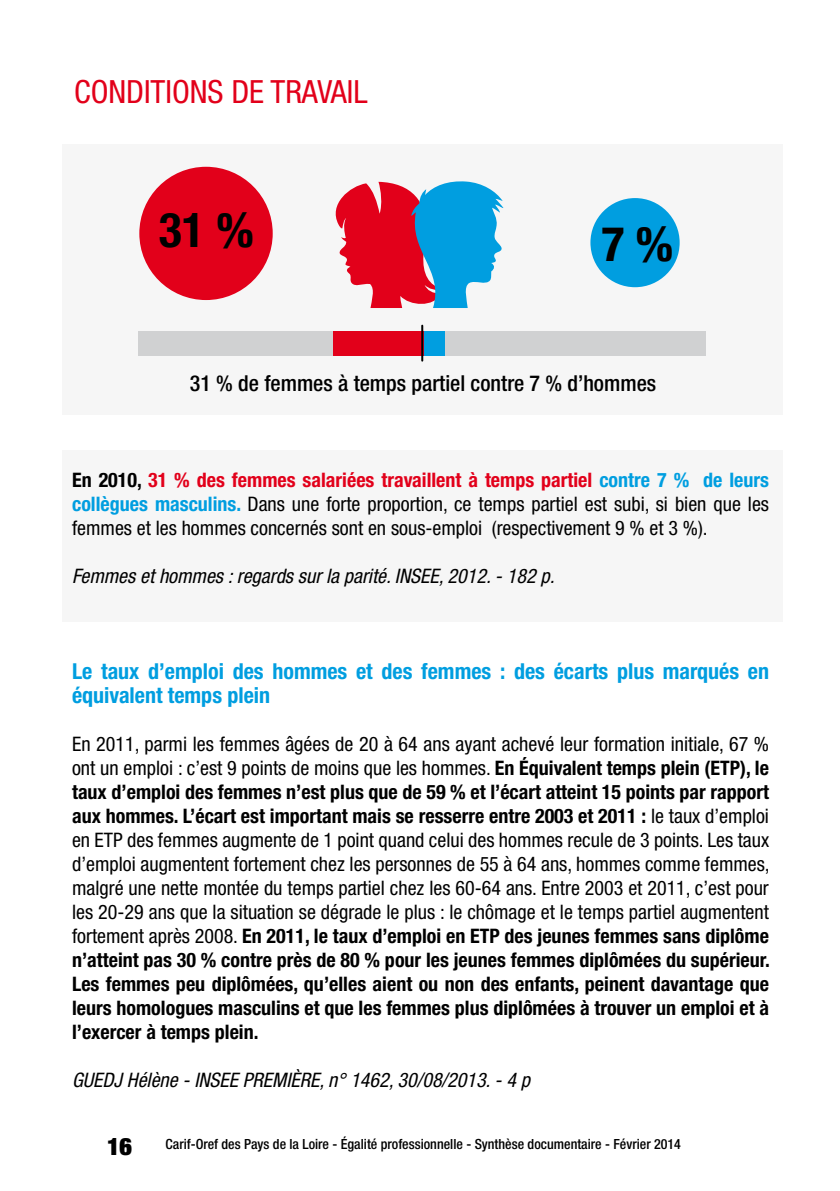
<style>
.page{position:relative;width:840px;height:1191px;background:#fff}
.page>*{position:absolute;margin:0;border:0;box-sizing:border-box;transform-origin:0 0}
.t1{font:700 condensed 48px "Helvetica Neue";color:#000}
.t2{font:condensed 32px "Helvetica Neue";color:#e2001a}
.t3{font:900 expanded 24px "Helvetica Neue";color:#000}
.t4{font:700 condensed 22px/24px "Helvetica Neue";color:#009ee0}
.t5{font:500 condensed 22px "Helvetica Neue";color:#000}
.t6{font:condensed 20px/24px "Helvetica Neue";color:#000;text-align:justify}
.t7{font:italic condensed 20px "Helvetica Neue";color:#000}
.t8{font:500 condensed 14px "Helvetica Neue";color:#000}
.s1{font-weight:700}
.s2{font-weight:700;color:#e2001a}
.s3{font-weight:700;color:#009ee0}
</style>
<div class="page">
<div style="left:62px;top:144px;width:720px;height:271px;background:#f6f6f6"></div>
<div style="left:62px;top:450px;width:720px;height:171px;background:#f6f6f6"></div>
<div style="left:138px;top:331px;width:284px;height:25px;background:#d0d1d2"></div>
<div style="left:422px;top:331px;width:283px;height:25px;background:#d0d1d2"></div>
<svg style="left:335px;top:181px;width:168px;height:127px"></svg>
<div style="left:422px;top:331px;width:22px;height:25px;background:#009ee0"></div>
<div style="left:333px;top:331px;width:90px;height:25px;background:#e2001a"></div>
<hr style="left:421px;top:326px;width:2px;height:35px;background:#000">
<div style="left:139px;top:167px;width:133px;height:133px;background:#e2001a;border-radius:50%"></div>
<div style="left:590px;top:198px;width:89px;height:89px;background:#009ee0;border-radius:50%"></div>
<h2 class="t2" style="left:74px;top:73px;width:226px">Conditions de travail</h2>
<h1 class="t1" style="left:159px;top:201px;width:96px">31 %</h1>
<h1 class="t1" style="left:601px;top:215px;width:73px">7 %</h1>
<p class="t5" style="left:190px;top:370px;width:467px">31 % de femmes à temps partiel contre 7 % d’hommes</p>
<p class="t6" style="left:72px;top:468px;width:698px"><span class="s1">En 2010,</span> <span class="s2">31 % des femmes salariées travaillent à temps partiel</span> <span class="s3">contre 7 % de leurs collègues masculins.</span> Dans une forte proportion, ce temps partiel est subi, si bien que les femmes et les hommes concernés sont en sous-emploi (respectivement 9 % et 3 %).</p>
<p class="t7" style="left:72px;top:564px;width:483px">Femmes et hommes : regards sur la parité. INSEE, 2012. - 182 p.</p>
<p class="t4" style="left:72px;top:659px;width:698px">Le taux d’emploi des hommes et des femmes : des écarts plus marqués en équivalent temps plein</p>
<p class="t6" style="left:72px;top:732px;width:698px">En 2011, parmi les femmes âgées de 20 à 64 ans ayant achevé leur formation initiale, 67 % ont un emploi : c’est 9 points de moins que les hommes. <span class="s1">En Équivalent temps plein (ETP), le taux d’emploi des femmes n’est plus que de 59 % et l’écart atteint 15 points par rapport aux hommes. L’écart est important mais se resserre entre 2003 et 2011 :</span> le taux d’emploi en ETP des femmes augmente de 1 point quand celui des hommes recule de 3 points. Les taux d’emploi augmentent fortement chez les personnes de 55 à 64 ans, hommes comme femmes, malgré une nette montée du temps partiel chez les 60-64 ans. Entre 2003 et 2011, c’est pour les 20-29 ans que la situation se dégrade le plus : le chômage et le temps partiel augmentent fortement après 2008. <span class="s1">En 2011, le taux d’emploi en ETP des jeunes femmes sans diplôme n’atteint pas 30 % contre près de 80 % pour les jeunes femmes diplômées du supérieur.<br>Les femmes peu diplômées, qu’elles aient ou non des enfants, peinent davantage que leurs homologues masculins et que les femmes plus diplômées à trouver un emploi et à l’exercer à temps plein.</span></p>
<p class="t7" style="left:72px;top:1068px;width:459px">GUEDJ Hélène - INSEE PREMIÈRE, n° 1462, 30/08/2013. - 4 p</p>
<p class="t3" style="left:107px;top:1130px;width:26px">16</p>
<p class="t8" style="left:165px;top:1135px;width:516px">Carif-Oref des Pays de la Loire - égalité professionnelle - Synthèse documentaire - Février 2014</p>
</div>
